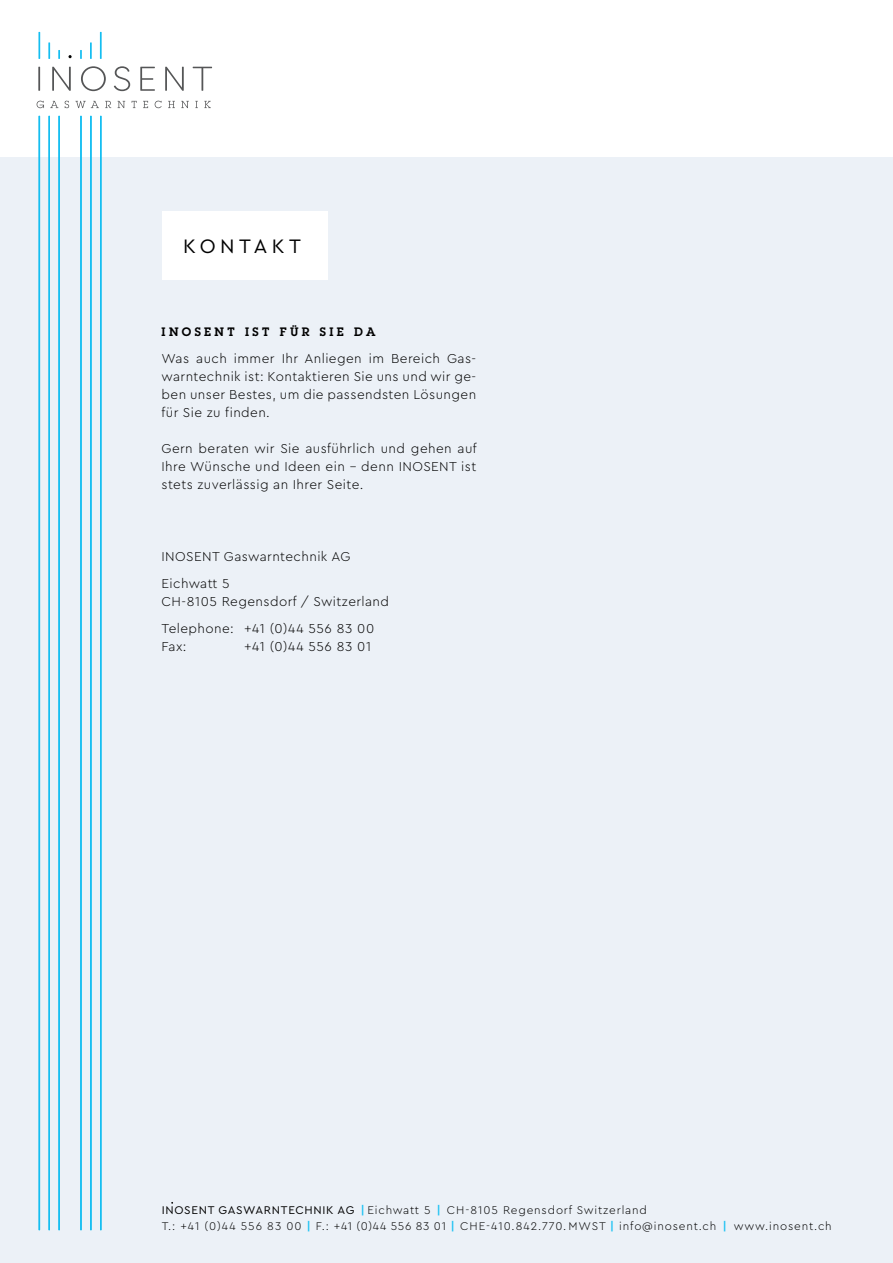
<style>
.page{position:relative;width:893px;height:1263px;background:#fff}
.page>*{position:absolute;margin:0;border:0;box-sizing:border-box;transform-origin:0 0}
.t1{font:20.4px "Cera PRO";letter-spacing:.215em;color:#000}
.t2{font:300 13.5px/18px "Cera PRO";letter-spacing:.03em;color:#000;text-align:justify}
.t3{font:300 13.5px "Cera PRO";letter-spacing:.05em;color:#000}
.t4{font:600 12px "Lubalin Graph";letter-spacing:.28em;color:#000}
.t5{font:300 11.7px/16.2px "Cera PRO";letter-spacing:.07em;color:#000}
.s1{font-weight:400}
.s2{font-weight:700;color:#1fc2f3}
</style>
<div class="page">
<div style="left:0;top:157px;width:893px;height:1106px;background:#ecf1f7"></div>
<hr style="left:39px;top:116px;width:1px;height:1114px;background:#15bef1">
<hr style="left:49px;top:116px;width:1px;height:1114px;background:#15bef1">
<hr style="left:58px;top:116px;width:2px;height:1114px;background:#15bef1">
<hr style="left:100px;top:116px;width:2px;height:1114px;background:#15bef1">
<hr style="left:90px;top:116px;width:2px;height:1114px;background:#15bef1">
<hr style="left:80px;top:116px;width:2px;height:1114px;background:#15bef1">
<svg style="left:38px;top:66px;width:174px;height:25px"></svg>
<svg style="left:37px;top:101px;width:174px;height:7px"></svg>
<svg style="left:68px;top:55px;width:4px;height:3px"></svg>
<hr style="left:38px;top:32px;width:2px;height:27px;background:#15bef1">
<svg style="left:48px;top:42px;width:2px;height:17px"></svg>
<svg style="left:58px;top:50px;width:2px;height:9px"></svg>
<hr style="left:100px;top:32px;width:2px;height:27px;background:#15bef1">
<svg style="left:90px;top:42px;width:2px;height:17px"></svg>
<svg style="left:80px;top:50px;width:2px;height:9px"></svg>
<div style="left:162px;top:211px;width:165px;height:69px;background:#fff"></div>
<h1 class="t1" style="left:183px;top:232px;width:119px">KONTAKT</h1>
<p class="t4" style="left:162px;top:323px;width:216px">INOSENT IST FÜR SIE DA</p>
<p class="t2" style="left:162px;top:348px;width:316px">Was auch immer Ihr Anliegen im Bereich Gas&shy;warntechnik ist: Kontaktieren Sie uns und wir ge&shy;ben unser Bestes, um die passendsten Lösungen für Sie zu finden.</p>
<p class="t2" style="left:162px;top:438px;width:317px">Gern beraten wir Sie ausführlich und gehen auf Ihre Wünsche und Ideen ein – denn INOSENT ist stets zuverlässig an Ihrer Seite.</p>
<p class="t2" style="left:162px;top:542px;width:190px;line-height:27px">INOSENT Gaswarntechnik AG<br>Eichwatt 5</p>
<p class="t2" style="left:162px;top:587px;width:229px;line-height:27px">CH-8105 Regensdorf / Switzerland<br>Telephone: +41 (0)44 556 83 00</p>
<p class="t2" style="left:162px;top:636px;width:26px">Fax:</p>
<p class="t3" style="left:244px;top:637px;width:129px">+41 (0)44 556 83 01</p>
<p class="t5" style="left:162px;top:1201px;width:672px"><span class="s1">INOSENT GASWARNTECHNIK AG</span> <span class="s2">|</span> Eichwatt 5 <span class="s2">|</span> CH-8105 Regensdorf Switzerland<br>T.: +41 (0)44 556 83 00 <span class="s2">|</span> F.: +41 (0)44 556 83 01 <span class="s2">|</span> CHE-410.842.770. MWST <span class="s2">|</span> info@inosent.ch <span class="s2">|</span> www.inosent.ch</p>
</div>
